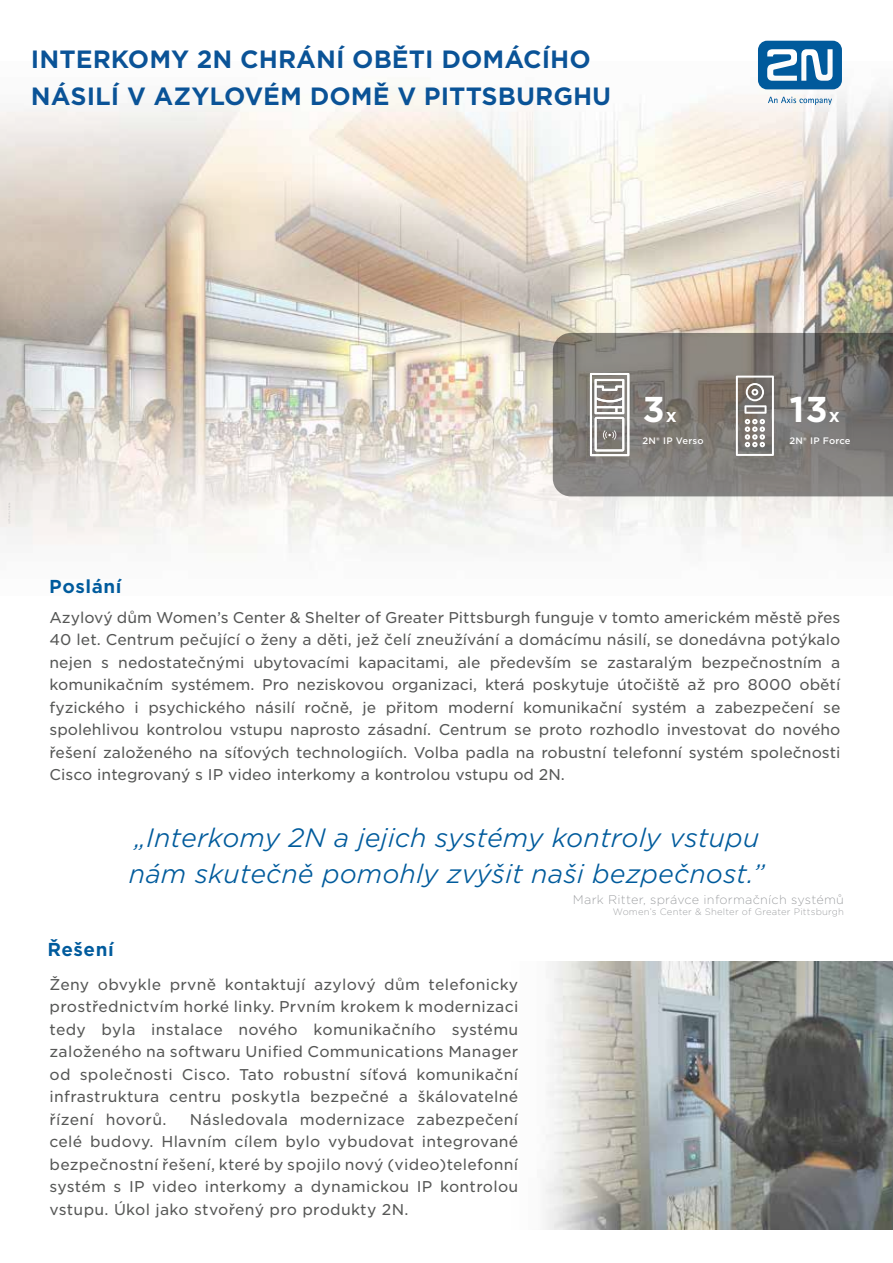
<style>
.page{position:relative;width:893px;height:1263px;background:#fff}
.page>*{position:absolute;margin:0;border:0;box-sizing:border-box;transform-origin:0 0}
.t1{font:700 34.5px "Gotham S Sm";color:#fff}
.t2{font:italic 300 25.5px/36px "Gotham S Sm";color:#005b9c}
.t3{font:700 24px/36.6px "Gotham S Sm";color:#0a5397}
.t4{font:700 18px "Gotham S Sm";letter-spacing:.03em;color:#005b9d}
.t5{font:15px/22.5px "Gotham S Sm";letter-spacing:.01em;color:#565756;text-align:justify}
.t6{font:200 12px "Gotham S Sm";letter-spacing:.02em;color:#939598}
.t7{font:200 9px "Gotham S Sm";letter-spacing:.02em;color:#939598}
.t8{font:500 9px "Gotham S Sm";letter-spacing:.02em;color:#fff}
.s1{font-size:18px}
</style>
<div class="page">
<img style="left:545px;top:962px;width:348px;height:267px">
<img style="left:0;top:86px;width:893px;height:467px">
<svg style="left:758px;top:41px;width:84px;height:48px"></svg>
<svg style="left:768px;top:97px;width:64px;height:8px"></svg>
<svg style="left:553px;top:333px;width:340px;height:163px;background:#7f7b77"></svg>
<svg style="left:736px;top:376px;width:38px;height:80px"></svg>
<svg style="left:590px;top:373px;width:39px;height:83px"></svg>
<h3 class="t3" style="left:31px;top:41px;width:582px">INTERKOMY 2N CHRÁNÍ OBĚTI DOMÁCÍHO<br>NÁSILÍ V AZYLOVÉM DOMĚ V PITTSBURGHU</h3>
<p class="t4" style="left:49px;top:573px;width:74px">Poslání</p>
<h1 class="t1" style="left:643px;top:386px;width:36px">3<span class="s1">x</span></h1>
<p class="t8" style="left:643px;top:434px;width:63px">2N® IP Verso</p>
<h1 class="t1" style="left:790px;top:386px;width:52px">13<span class="s1">x</span></h1>
<p class="t8" style="left:790px;top:434px;width:63px">2N® IP Force</p>
<p class="t5" style="left:50px;top:606px;width:792px">Azylový dům Women’s Center &amp; Shelter of Greater Pittsburgh funguje v tomto americkém městě přes 40 let. Centrum pečující o ženy a děti, jež čelí zneužívání a domácímu násilí, se donedávna potýkalo nejen s nedostatečnými ubytovacími kapacitami, ale především se zastaralým bezpečnostním a komunikačním systémem. Pro neziskovou organizaci, která poskytuje útočiště až pro 8000 obětí fyzického i psychického násilí ročně, je přitom moderní komunikační systém a zabezpečení se spolehlivou kontrolou vstupu naprosto zásadní. Centrum se proto rozhodlo investovat do nového řešení založeného na síťových technologiích. Volba padla na robustní telefonní systém společnosti Cisco integrovaný s IP video interkomy a kontrolou vstupu od 2N.</p>
<p class="t4" style="left:47px;top:937px;width:68px">Řešení</p>
<h2 class="t2" style="left:129px;top:819px;width:637px">„Interkomy 2N a jejich systémy kontroly vstupu nám skutečně pomohly zvýšit naši bezpečnost.”</h2>
<p class="t6" style="left:573px;top:892px;width:273px">Mark Ritter, správce informačních systémů</p>
<p class="t7" style="left:613px;top:905px;width:233px">Women’s Center &amp; Shelter of Greater Pittsburgh</p>
<p class="t5" style="left:50px;top:973px;width:470px">Ženy obvykle prvně kontaktují azylový dům telefonicky prostřednictvím horké linky. Prvním krokem k modernizaci tedy byla instalace nového komunikačního systému založeného na softwaru Unified Communications Manager od společnosti Cisco. Tato robustní síťová komunikační infrastruktura centru poskytla bezpečné a škálovatelné řízení hovorů.</p>
<p class="t5" style="left:50px;top:1108px;width:470px;text-indent:140px">Následovala modernizace zabezpečení celé budovy. Hlavním cílem bylo vybudovat integrované bezpečnostní řešení, které by spojilo nový (video)telefonní systém s IP video interkomy a dynamickou IP kontrolou vstupu. Úkol jako stvořený pro produkty 2N.</p>
</div>
